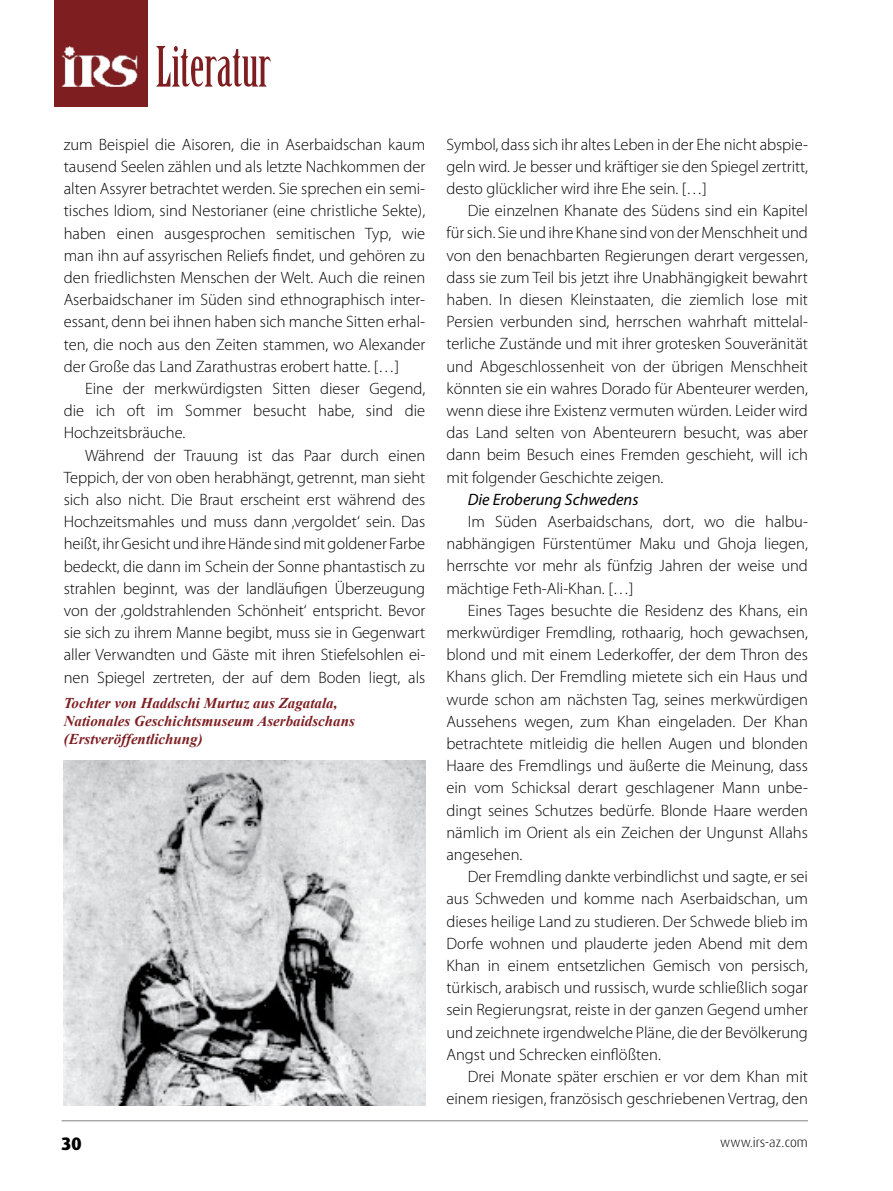
<style>
.page{position:relative;width:893px;height:1191px;background:#fff}
.page>*{position:absolute;margin:0;border:0;box-sizing:border-box;transform-origin:0 0}
.t1{font:54.15px "Birch Std";color:#7e1e21}
.t2{font:800 18px "Dax Pro";color:#000}
.t3{font:300 16.5px/22.2px "Myriad Pro";color:#000;text-align:justify}
.t4{font:italic 16.5px "Myriad Pro";color:#000}
.t5{font:italic 700 15px/18px "Times New Roman";color:#7e1e21}
.t6{font:300 13.5px "Dax Pro";color:#000}
</style>
<div class="page">
<hr style="left:62px;top:1120px;width:746px;height:1px;background:#808285">
<img style="left:64px;top:760px;width:361px;height:346px">
<div style="left:54px;top:0;width:94px;height:106px;background:#7e1e21"></div>
<img style="left:61px;top:46px;width:77px;height:41px">
<h1 class="t1" style="left:156px;top:36px;width:116px">Literatur</h1>
<p class="t3" style="left:64px;top:133px;width:363px">zum Beispiel die Aisoren, die in Aserbaidschan kaum tausend Seelen zählen und als letzte Nachkommen der alten Assyrer betrachtet werden. Sie sprechen ein semi&shy;tisches Idiom, sind Nestorianer (eine christliche Sekte), haben einen ausgesprochen semitischen Typ, wie man ihn auf assyrischen Reliefs findet, und gehören zu den friedlichsten Menschen der Welt. Auch die reinen Aserbaidschaner im Süden sind ethnographisch inter&shy;essant, denn bei ihnen haben sich manche Sitten erhal&shy;ten, die noch aus den Zeiten stammen, wo Alexander der Große das Land Zarathustras erobert hatte. […]</p>
<p class="t3" style="left:64px;top:378px;width:363px;text-indent:21px">Eine der merkwürdigsten Sitten dieser Gegend, die ich oft im Sommer besucht habe, sind die Hochzeitsbräuche.</p>
<p class="t3" style="left:64px;top:444px;width:363px;text-indent:21px">Während der Trauung ist das Paar durch einen Teppich, der von oben herabhängt, getrennt, man sieht sich also nicht. Die Braut erscheint erst während des Hochzeitsmahles und muss dann ‚vergoldet‘ sein. Das heißt, ihr Gesicht und ihre Hände sind mit goldener Farbe bedeckt, die dann im Schein der Sonne phantastisch zu strahlen beginnt, was der landläufigen Überzeugung von der ‚goldstrahlenden Schönheit‘ entspricht. Bevor sie sich zu ihrem Manne begibt, muss sie in Gegenwart aller Verwandten und Gäste mit ihren Stiefelsohlen ei&shy;nen Spiegel zertreten, der auf dem Boden liegt, als</p>
<p class="t5" style="left:64px;top:693px;width:293px">Tochter von Haddschi Murtuz aus Zagatala,<br>Nationales Geschichtsmuseum Aserbaidschans (Erstveröffentlichung)</p>
<p class="t3" style="left:446px;top:133px;width:363px">Symbol, dass sich ihr altes Leben in der Ehe nicht abspie&shy;geln wird. Je besser und kräftiger sie den Spiegel zertritt, desto glücklicher wird ihre Ehe sein. […]</p>
<p class="t3" style="left:446px;top:200px;width:363px;text-indent:21px">Die einzelnen Khanate des Südens sind ein Kapitel für sich. Sie und ihre Khane sind von der Menschheit und von den benachbarten Regierungen derart vergessen, dass sie zum Teil bis jetzt ihre U nabhängigkeit bewahrt haben. In diesen Kleinstaaten, die ziemlich lose mit Persien verbunden sind, herrschen wahrhaft mittelal&shy;terliche Zustände und mit ihrer grotesken Souveränität und Abgeschlossenheit von der übrigen Menschheit könnten sie ein wahres Dorado für Abenteurer werden, wenn diese ihre Existenz vermuten würden. Leider wird das Land selten von Abenteurern besucht, was aber dann beim Besuch eines Fremden geschieht, will ich mit folgender Geschichte zeigen.</p>
<p class="t4" style="left:468px;top:489px;width:172px">Die Eroberung Schwedens</p>
<p class="t3" style="left:446px;top:511px;width:363px;text-indent:21px">Im Süden Aserbaidschans, dort, wo die halbu&shy;nabhängigen Fürstentümer Maku und Ghoja liegen, herrschte vor mehr als fünfzig Jahren der weise und mächtige Feth-Ali-Khan. […]</p>
<p class="t3" style="left:446px;top:599px;width:363px;text-indent:21px">Eines Tages besuchte die Residenz des Khans, ein merkwürdiger Fremdling, rothaarig, hoch gewachsen, blond und mit einem Lederkoffer, der dem Thron des Khans glich. Der Fremdling mietete sich ein Haus und wurde schon am nächsten Tag, seines merkwürdigen Aussehens wegen, zum Khan eingeladen. Der Khan betrachtete mitleidig die hellen Augen und blonden Haare des Fremdlings und äußerte die Meinung, dass ein vom Schicksal derart geschlagener Mann unbe&shy;dingt seines Schutzes bedürfe. Blonde Haare werden nämlich im Orient als ein Zeichen der U ngunst Allahs angesehen.</p>
<p class="t3" style="left:446px;top:866px;width:363px;text-indent:21px">Der Fremdling dankte verbindlichst und sagte, er sei aus Schweden und komme nach Aserbaidschan, um dieses heilige Land zu studieren. Der Schwede blieb im Dorfe wohnen und plauderte jeden Abend mit dem Khan in einem entsetzlichen Gemisch von persisch, türkisch, arabisch und russisch, wurde schließlich sogar sein Regierungsrat, reiste in der ganzen Gegend umher und zeichnete irgendwelche Pläne, die der Bevölkerung Angst und Schrecken einflößten.</p>
<p class="t3" style="left:446px;top:1065px;width:363px;text-align:right">Drei Monate später erschien er vor dem Khan mit einem riesigen, französisch geschriebenen Vertrag, den</p>
<p class="t2" style="left:62px;top:1131px;width:22px">30</p>
<p class="t6" style="left:720px;top:1133px;width:89px">www.irs-az.com</p>
</div>
